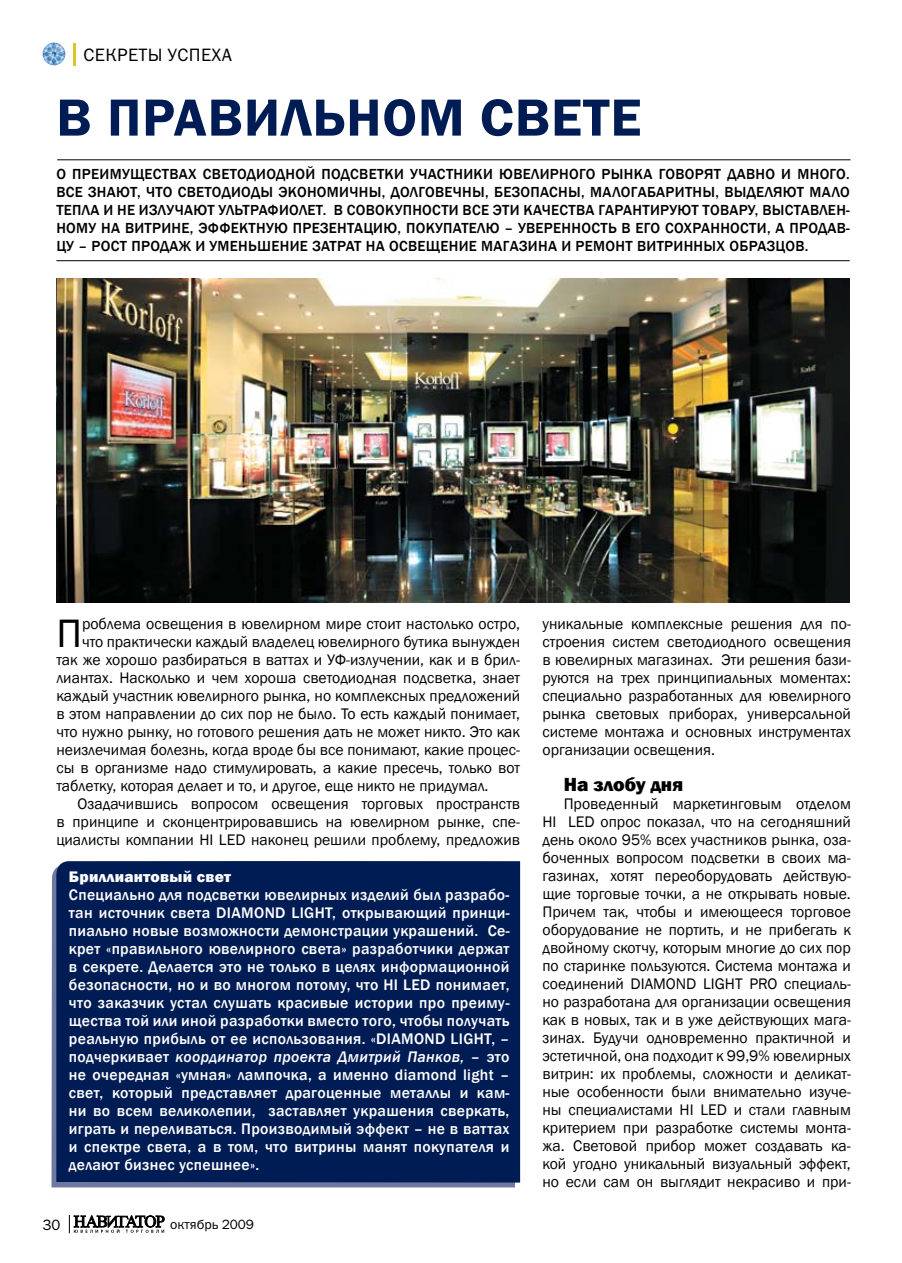
<style>
.page{position:relative;width:902px;height:1263px;background:#fff}
.page>*{position:absolute;margin:0;border:0;box-sizing:border-box;transform-origin:0 0}
.t1{font:600 54px "Franklin Gothic";letter-spacing:.02em;color:#001c54}
.t2{font:40.65px "Franklin Gothic";color:#000}
.t3{font:800 19.5px "Franklin Gothic";color:#000}
.t4{font:18px "Franklin Gothic Book C";letter-spacing:.02em;color:#000}
.t5{font:15.75px/18px "Franklin Gothic";color:#000;text-align:justify}
.t6{font:500 15.75px/18px "Franklin Gothic";letter-spacing:.02em;color:#fff;text-align:justify}
.t7{font:800 15.75px "Franklin Gothic";letter-spacing:.02em;color:#fff}
.t8{font:500 15px/18px "Franklin Gothic";letter-spacing:.02em;color:#000;text-align:justify}
.t9{font:15px "Franklin Gothic Book C";color:#000}
.t10{font:13.5px "Franklin Gothic Book C";color:#000}
.s1{font-style:italic}
</style>
<div class="page">
<svg style="left:69px;top:1215px;width:96px;height:18px"></svg>
<img style="left:43px;top:43px;width:22px;height:22px;border-radius:11px">
<hr style="left:73px;top:43px;width:3px;height:23px;background:#dfc523">
<svg style="left:51px;top:868px;width:464px;height:319px;background:#747da4"></svg>
<hr style="left:57px;top:159px;width:793px;height:1px;background:#000">
<hr style="left:56px;top:260px;width:793px;height:1px;background:#000">
<div style="left:56px;top:861px;width:464px;height:321px;background:#001c54"></div>
<img style="left:56px;top:278px;width:793px;height:324px">
<p class="t4" style="left:84px;top:45px;width:150px">Секреты успеха</p>
<h1 class="t1" style="left:56px;top:84px;width:586px">В правильном свете</h1>
<p class="t8" style="left:56px;top:165px;width:795px">О преимуществах светодиодной подсветки участники ювелирного рынка говорят давно и много.<br>Все знают, что светодиоды экономичны, долговечны, безопасны, малогабаритны, выделяют мало тепла и не излучают ультрафиолет. В совокупности все эти качества гарантируют товару, выставлен&shy;ному на витрине, эффектную презентацию, покупателю – уверенность в его сохранности, а продав&shy;цу – рост продаж и уменьшение затрат на освещение магазина и ремонт витринных образцов.</p>
<h2 class="t2" style="left:56px;top:609px;width:27px">П</h2>
<p class="t5" style="left:82px;top:615px;width:439px">роблема освещения в ювелирном мире стоит настолько остро,</p>
<p class="t5" style="left:82px;top:633px;width:439px">что практически каждый владелец ювелирного бутика вынужден</p>
<p class="t5" style="left:56px;top:651px;width:465px">так же хорошо разбираться в ваттах и УФ-излучении, как и в брил-</p>
<p class="t5" style="left:56px;top:669px;width:465px">лиантах. Насколько и чем хороша светодиодная подсветка, знает</p>
<p class="t5" style="left:56px;top:687px;width:465px">каждый участник ювелирного рынка, но комплексных предложений</p>
<p class="t5" style="left:56px;top:705px;width:465px">в этом направлении до сих пор не было. То есть каждый понимает,</p>
<p class="t5" style="left:56px;top:723px;width:465px">что нужно рынку, но готового решения дать не может никто. Это как</p>
<p class="t5" style="left:56px;top:741px;width:465px">неизлечимая болезнь, когда вроде бы все понимают, какие процес-</p>
<p class="t5" style="left:56px;top:759px;width:465px">сы в организме надо стимулировать, а какие пресечь, только вот</p>
<p class="t5" style="left:56px;top:777px;width:433px">таблетку, которая делает и то, и другое, еще никто не придумал.</p>
<p class="t5" style="left:78px;top:795px;width:444px">Озадачившись вопросом освещения торговых пространств</p>
<p class="t5" style="left:56px;top:813px;width:465px">в принципе и сконцентрировавшись на ювелирном рынке, спе-</p>
<p class="t5" style="left:56px;top:831px;width:465px">циалисты компании HI LED наконец решили проблему, предложив</p>
<p class="t7" style="left:69px;top:866px;width:163px">Бриллиантовый свет</p>
<p class="t6" style="left:69px;top:885px;width:442px">Специально для подсветки ювелирных изделий был разрабо&shy;тан источник света DIAMOND LIGHT, открывающий принци&shy;пиально новые возможности демонстрации украшений. Се&shy;крет «правильного ювелирного света» разработчики держат в секрете. Делается это не только в целях информационной безопасности, но и во многом потому, что HI LED понимает, что заказчик устал слушать красивые истории про преиму&shy;щества той или иной разработки вместо того, чтобы получать реальную прибыль от ее использования. «DIAMOND LIGHT, – подчеркивает <span class="s1">координатор проекта Дмитрий Панков,</span> – это не очередная «умная» лампочка, а именно diamond light – свет, который представляет драгоценные металлы и кам&shy;ни во всем великолепии, заставляет украшения сверкать, играть и переливаться. Производимый эффект – не в ваттах и спектре света, а в том, что витрины манят покупателя и делают бизнес успешнее».</p>
<p class="t9" style="left:43px;top:1216px;width:19px">30</p>
<p class="t10" style="left:170px;top:1217px;width:85px">октябрь 2009</p>
<p class="t5" style="left:542px;top:615px;width:310px">уникальные комплексные решения для по&shy;строения систем светодиодного освещения в ювелирных магазинах. Эти решения бази&shy;руются на трех принципиальных моментах: специально разработанных для ювелирного рынка световых приборах, универсальной системе монтажа и основных инструментах организации освещения.</p>
<p class="t3" style="left:563px;top:772px;width:121px">На злобу дня</p>
<p class="t5" style="left:542px;top:795px;width:310px;text-indent:21px">Проведенный маркетинговым отделом HI LED опрос показал, что на сегодняшний день около 95% всех участников рынка, оза&shy;боченных вопросом подсветки в своих ма&shy;газинах, хотят переоборудовать действую&shy;щие торговые точки, а не открывать новые.<br>Причем так, чтобы и имеющееся торговое оборудование не портить, и не прибегать к двойному скотчу, которым многие до сих пор по старинке пользуются. Система монтажа и соединений DIAMOND LIGHT PRO специаль&shy;но разработана для организации освещения как в новых, так и в уже действующих мага&shy;зинах. Будучи одновременно практичной и эстетичной, она подходит к 99,9% ювелирных витрин: их проблемы, сложности и деликат&shy;ные особенности были внимательно изуче&shy;ны специалистами HI LED и стали главным критерием при разработке системы монта&shy;жа. Световой прибор может создавать ка&shy;кой угодно уникальный визуальный эффект, но если сам он выглядит некрасиво и при-</p>
</div>
